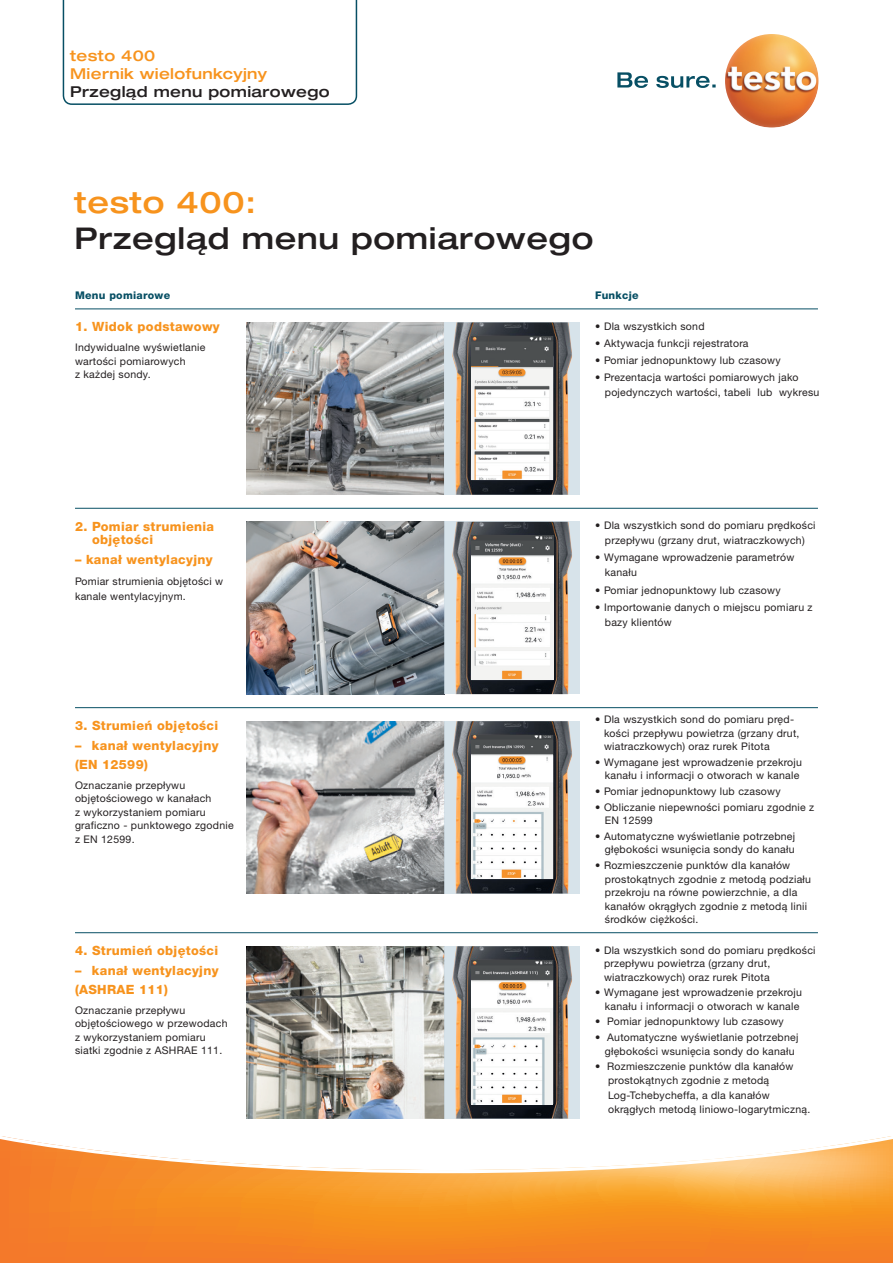
<style>
.page{position:relative;width:893px;height:1263px;background:#fff}
.page>*{position:absolute;margin:0;border:0;box-sizing:border-box;transform-origin:0 0}
.Headline{font:500 expanded 30px "Helvetica Neue LTW1 G";letter-spacing:.025em;color:#231f20}
.Headline-2{font:500 expanded 30px "Helvetica Neue LTW1 G";letter-spacing:.025em;color:#f7931d}
.t1{font:500 expanded 15px "Helvetica Neue LTW1 G";letter-spacing:.025em;color:#f7931d}
.t2{font:500 expanded 15px "Helvetica Neue LTW1 G";letter-spacing:.025em;color:#231f20}
.t3{font:800 12.75px/13.5px "Helvetica Neue LTW1 G";letter-spacing:.025em;color:#f7931d}
.t4{font:800 10.65px "Helvetica Neue LTW1 G";letter-spacing:.025em;color:#074f64}
.t5{font:10.5px/13.5px "Helvetica Neue LTW1 G";letter-spacing:.025em;color:#231f20}
</style>
<div class="page">
<svg style="left:617px;top:72px;width:99px;height:16px"></svg>
<img style="left:725px;top:34px;width:94px;height:94px;border-radius:47px">
<img style="left:247px;top:322px;width:197px;height:173px">
<div style="left:444px;top:322px;width:136px;height:173px;background:#d7e3ea"></div>
<img style="left:452px;top:322px;width:120px;height:173px">
<img style="left:247px;top:522px;width:197px;height:172px">
<div style="left:444px;top:522px;width:136px;height:172px;background:#d7e3ea"></div>
<img style="left:247px;top:721px;width:197px;height:172px">
<div style="left:444px;top:721px;width:136px;height:172px;background:#d7e3ea"></div>
<img style="left:247px;top:946px;width:197px;height:172px">
<div style="left:444px;top:946px;width:136px;height:172px;background:#d7e3ea"></div>
<img style="left:452px;top:522px;width:120px;height:172px">
<img style="left:452px;top:721px;width:120px;height:172px">
<img style="left:452px;top:946px;width:120px;height:172px">
<svg style="left:0;top:1136px;width:893px;height:127px"></svg>
<img style="left:471px;top:336px;width:82px;height:144px">
<img style="left:472px;top:536px;width:81px;height:143px">
<img style="left:471px;top:735px;width:82px;height:143px">
<img style="left:472px;top:960px;width:81px;height:144px">
<hr style="left:75px;top:309px;width:743px;height:1px;background:#074f64">
<hr style="left:75px;top:508px;width:743px;height:1px;background:#074f64">
<hr style="left:75px;top:707px;width:743px;height:1px;background:#074f64">
<hr style="left:75px;top:932px;width:743px;height:1px;background:#074f64">
<svg style="left:63px;top:0;width:294px;height:105px"></svg>
<p class="t1" style="left:70px;top:46px;width:87px">testo 400</p>
<p class="t1" style="left:70px;top:64px;width:198px">Miernik wielofunkcyjny</p>
<p class="t2" style="left:70px;top:82px;width:261px">Przegląd menu pomiarowego</p>
<p class="Headline-2" style="left:74px;top:183px;width:183px">testo 400:</p>
<p class="Headline" style="left:74px;top:219px;width:521px">Przegląd menu pomiarowego</p>
<p class="t4" style="left:75px;top:289px;width:97px">Menu pomiarowe</p>
<p class="t4" style="left:595px;top:289px;width:45px">Funkcje</p>
<p class="t5" style="left:595px;top:319px;width:111px">• Dla wszystkich sond</p>
<p class="t5" style="left:595px;top:336px;width:155px">• Aktywacja funkcji rejestratora</p>
<p class="t5" style="left:595px;top:354px;width:187px">• Pomiar jednopunktowy lub czasowy</p>
<p class="t5" style="left:605px;top:370px;width:216px;line-height:15px;text-indent:-10px">• Prezentacja wartości pomiarowych jako pojedynczych wartości, tabeli lub wykresu</p>
<p class="t3" style="left:75px;top:320px;width:146px">1. Widok podstawowy</p>
<p class="t5" style="left:75px;top:340px;width:132px">Indywidualne wyświetlanie wartości pomiarowych<br>z każdej sondy.</p>
<p class="t3" style="left:92px;top:520px;width:124px;text-indent:-17px">2. Pomiar strumienia objętości</p>
<p class="t3" style="left:75px;top:553px;width:139px">– kanał wentylacyjny</p>
<p class="t5" style="left:75px;top:574px;width:150px;line-height:15px">Pomiar strumienia objętości w kanale wentylacyjnym.</p>
<p class="t3" style="left:75px;top:719px;width:145px">3. Strumień objętości</p>
<p class="t3" style="left:75px;top:738px;width:145px">– kanał wentylacyjny</p>
<p class="t3" style="left:75px;top:758px;width:74px">(EN 12599)</p>
<p class="t5" style="left:75px;top:778px;width:160px">Oznaczanie przepływu objętościowego w kanałach<br>z wykorzystaniem pomiaru graficzno - punktowego zgodnie z EN 12599.</p>
<p class="t3" style="left:75px;top:944px;width:145px">4. Strumień objętości</p>
<p class="t3" style="left:75px;top:964px;width:145px">– kanał wentylacyjny</p>
<p class="t3" style="left:75px;top:983px;width:95px">(ASHRAE 111)</p>
<p class="t5" style="left:75px;top:1003px;width:154px">Oznaczanie przepływu objętościowego w przewodach z wykorzystaniem pomiaru siatki zgodnie z ASHRAE 111.</p>
<p class="t5" style="left:595px;top:518px;width:222px;line-height:15px;text-align:center">• Dla wszystkich sond do pomiaru prędkości przepływu (grzany drut, wiatraczkowych)</p>
<p class="t5" style="left:605px;top:550px;width:191px;line-height:15px;text-indent:-10px">• Wymagane wprowadzenie parametrów kanału</p>
<p class="t5" style="left:595px;top:583px;width:187px">• Pomiar jednopunktowy lub czasowy</p>
<p class="t5" style="left:605px;top:599px;width:209px;line-height:15px;text-indent:-10px">• Importowanie danych o miejscu pomiaru z bazy klientów</p>
<p class="t5" style="left:604px;top:713px;width:197px;text-indent:-9px">• Dla wszystkich sond do pomiaru pręd&shy;kości przepływu powietrza (grzany drut, wiatraczkowych) oraz rurek Pitota</p>
<p class="t5" style="left:595px;top:755px;width:208px;text-align:right">• Wymagane jest wprowadzenie przekroju kanału i informacji o otworach w kanale</p>
<p class="t5" style="left:595px;top:784px;width:187px">• Pomiar jednopunktowy lub czasowy</p>
<p class="t5" style="left:605px;top:800px;width:211px;text-indent:-10px">• Obliczanie niepewności pomiaru zgodnie z<br>EN 12599</p>
<p class="t5" style="left:595px;top:829px;width:201px;text-align:right">• Automatyczne wyświetlanie potrzebnej głębokości wsunięcia sondy do kanału</p>
<p class="t5" style="left:605px;top:858px;width:208px;text-indent:-10px">• Rozmieszczenie punktów dla kanałów prostokątnych zgodnie z metodą podziału przekroju na równe powierzchnie, a dla kanałów okrągłych zgodnie z metodą linii środków ciężkości.</p>
<p class="t5" style="left:604px;top:943px;width:213px;text-indent:-9px">• Dla wszystkich sond do pomiaru prędkości przepływu powietrza (grzany drut, wiatraczkowych) oraz rurek Pitota</p>
<p class="t5" style="left:595px;top:986px;width:208px;text-align:right">• Wymagane jest wprowadzenie przekroju kanału i informacji o otworach w kanale</p>
<p class="t5" style="left:595px;top:1015px;width:190px">• Pomiar jednopunktowy lub czasowy</p>
<p class="t5" style="left:595px;top:1030px;width:205px;text-align:center">• Automatyczne wyświetlanie potrzebnej głębokości wsunięcia sondy do kanału</p>
<p class="t5" style="left:608px;top:1060px;width:187px;text-indent:-13px">• Rozmieszczenie punktów dla kanałów prostokątnych zgodnie z metodą</p>
<p class="t5" style="left:608px;top:1089px;width:204px">Log-Tchebycheffa, a dla kanałów okrągłych metodą liniowo-logarytmiczną.</p>
</div>
